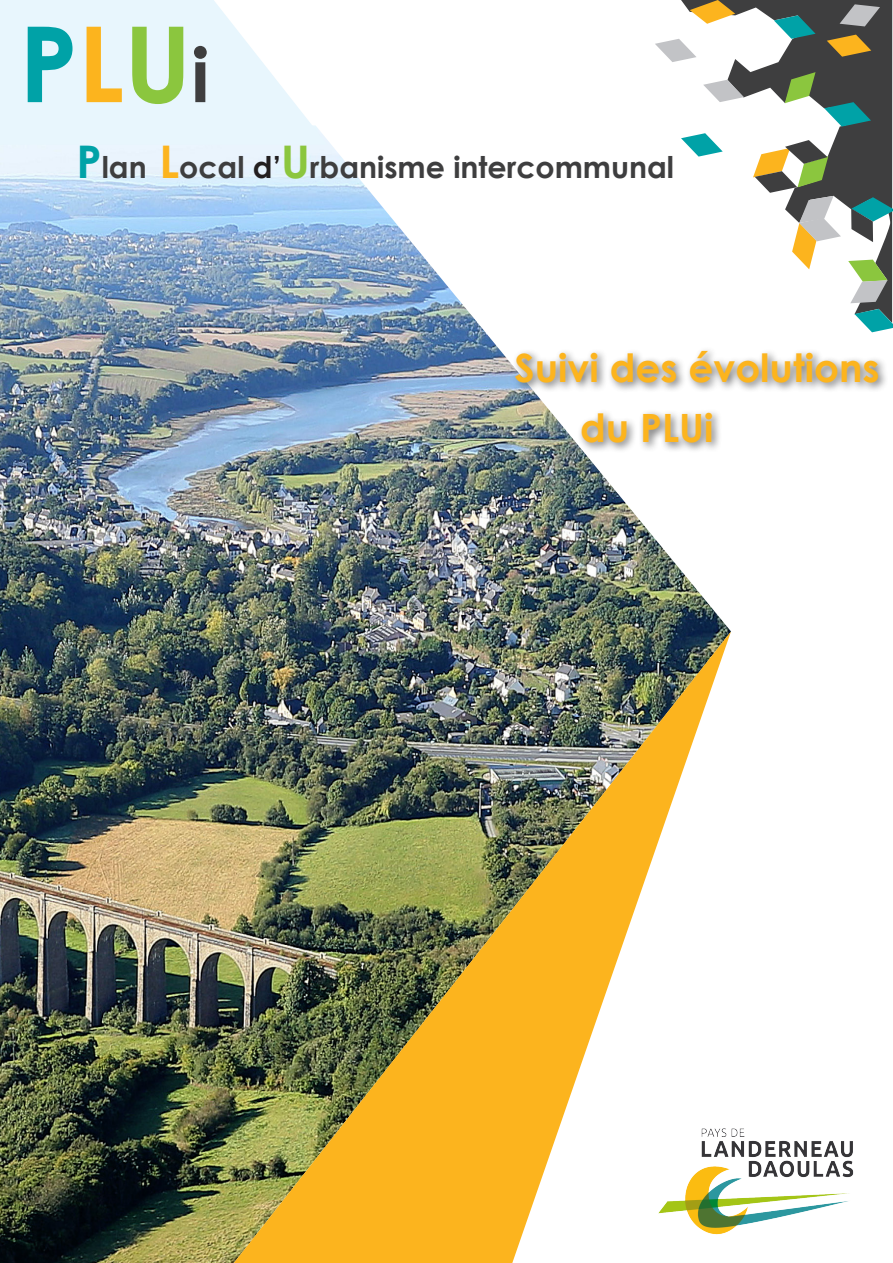
<style>
.page{position:relative;width:893px;height:1263px;background:#fff}
.page>*{position:absolute;margin:0;border:0;box-sizing:border-box;transform-origin:0 0}
.t1{font:700 105px "Century Gothic";color:#00a2a7}
.t2{font:700 39px "Century Gothic";color:#fcb41e}
.t3{font:700 30px "Century Gothic";color:#3e3e3f}
.s1{color:#fcb41e}
.s2{color:#8bc63e}
.s3{font-size:75px;color:#3e3e3f}
.s4{font-size:45px;color:#00a2a7}
.s5{font-size:45px;color:#fcb41e}
.s6{color:#231f20}
.s7{font-size:45px;color:#8bc63e}
</style>
<div class="page">
<img style="left:0;top:140px;width:731px;height:1123px">
<svg style="left:0;top:0;width:327px;height:145px;fill:#e8f6fd"></svg>
<img style="left:234px;top:631px;width:497px;height:632px">
<img style="left:653px;top:1113px;width:201px;height:134px">
<svg style="left:681px;top:0;width:211px;height:323px"></svg>
<svg style="left:785px;top:72px;width:30px;height:31px"></svg>
<svg style="left:681px;top:133px;width:42px;height:24px"></svg>
<svg style="left:774px;top:15px;width:41px;height:24px"></svg>
<svg style="left:824px;top:102px;width:47px;height:25px"></svg>
<svg style="left:854px;top:309px;width:39px;height:23px"></svg>
<svg style="left:655px;top:39px;width:41px;height:23px"></svg>
<svg style="left:703px;top:80px;width:41px;height:22px"></svg>
<svg style="left:827px;top:35px;width:44px;height:22px"></svg>
<svg style="left:690px;top:0;width:45px;height:24px"></svg>
<svg style="left:753px;top:140px;width:88px;height:129px"></svg>
<svg style="left:839px;top:4px;width:41px;height:22px"></svg>
<svg style="left:851px;top:197px;width:42px;height:45px"></svg>
<svg style="left:848px;top:260px;width:39px;height:43px"></svg>
<div style="left:511px;top:346px;width:378px;height:108px;background:#3e3e3f;opacity:.75"></div>
<h1 class="t1" style="left:19px;top:-16px;width:192px">P<span class="s1">L</span><span class="s2">U</span><span class="s3">i</span></h1>
<p class="t3" style="left:77px;top:145px;width:599px"><span class="s4">P</span>lan <span class="s5">L</span>ocal <span class="s6">d’</span><span class="s7">U</span>rbanisme intercommunal</p>
<p class="t2" style="left:515px;top:338px;width:367px">Suivi des évolutions</p>
<p class="t2" style="left:580px;top:398px;width:135px">du PLUi</p>
</div>
